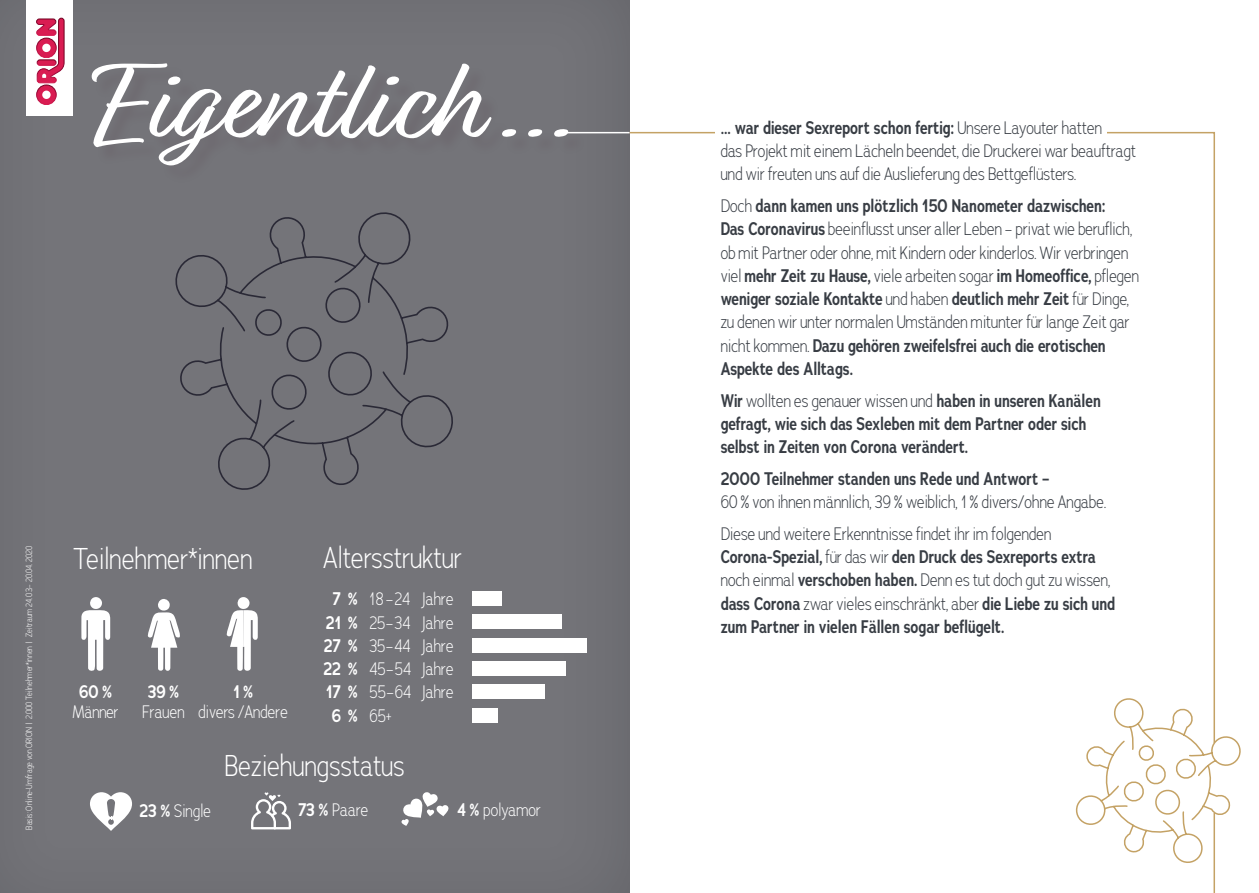
<style>
.page{position:relative;width:1259px;height:893px;background:#fff}
.page>*{position:absolute;margin:0;border:0;box-sizing:border-box;transform-origin:0 0}
.t1{font:120px "Relation";color:#fff}
.t2{font:300 30px "Adrianna Condensed";color:#fff}
.t3{font:300 18px/23.2px "Adrianna Condensed";color:#383d44}
.t4{font:600 18px/23.2px "Adrianna Condensed";color:#383d44}
.t5{font:300 18px "Adrianna Condensed";color:#fff}
.t6{font:600 18px "Adrianna Condensed";color:#fff}
.t7{font:300 9px "Adrianna Condensed";color:#fff}
.s1{font-weight:600}
.s2{font-weight:300}
</style>
<div class="page">
<div style="left:0;top:0;width:630px;height:893px;background:#747479"></div>
<div style="left:26px;top:0;width:46px;height:116px;background:#fff"></div>
<svg style="left:36px;top:18px;width:28px;height:87px"></svg>
<svg style="left:227px;top:597px;width:31px;height:74px"></svg>
<svg style="left:148px;top:599px;width:32px;height:72px"></svg>
<svg style="left:81px;top:597px;width:29px;height:74px"></svg>
<div style="left:472px;top:591px;width:30px;height:15px;background:#fff"></div>
<div style="left:472px;top:614px;width:89px;height:15px;background:#fff"></div>
<div style="left:472px;top:638px;width:115px;height:15px;background:#fff"></div>
<div style="left:472px;top:661px;width:94px;height:15px;background:#fff"></div>
<div style="left:472px;top:684px;width:72px;height:15px;background:#fff"></div>
<div style="left:472px;top:708px;width:25px;height:15px;background:#fff"></div>
<svg style="left:90px;top:792px;width:42px;height:39px"></svg>
<svg style="left:251px;top:792px;width:40px;height:37px"></svg>
<svg style="left:401px;top:792px;width:48px;height:34px"></svg>
<svg style="left:175px;top:212px;width:278px;height:278px"></svg>
<hr style="left:560px;top:132px;width:69px;height:1px;background:#fff">
<svg style="left:1075px;top:697px;width:166px;height:167px"></svg>
<p class="t1" style="left:100px;top:34px;width:474px">Eigentlich ...</p>
<p class="t7" style="left:24px;top:830px;width:285px;rotate:-90deg">Basis: Online-Umfrage von ORION | 2.000 Teilnehmer*innen | Zeitraum 24. 03.– 20.04. 2020</p>
<p class="t2" style="left:323px;top:539px;width:140px">Altersstruktur</p>
<p class="t5" style="left:333px;top:588px;width:123px"><span class="s1">7 %</span> 18 –24 Jahre</p>
<p class="t5" style="left:326px;top:611px;width:129px"><span class="s1">21 %</span> 25–34 Jahre</p>
<p class="t5" style="left:324px;top:634px;width:131px"><span class="s1">27 %</span> 35–44 Jahre</p>
<p class="t5" style="left:323px;top:658px;width:132px"><span class="s1">22 %</span> 45–54 Jahre</p>
<p class="t5" style="left:326px;top:681px;width:129px"><span class="s1">17 %</span> 55–64 Jahre</p>
<p class="t5" style="left:332px;top:704px;width:61px"><span class="s1">6 %</span> 65+</p>
<p class="t2" style="left:224px;top:747px;width:182px">Beziehungsstatus</p>
<p class="t2" style="left:73px;top:540px;width:181px">Teilnehmer*innen</p>
<p class="t6" style="left:79px;top:680px;width:35px">60 %</p>
<p class="t5" style="left:72px;top:700px;width:48px">Männer</p>
<p class="t6" style="left:148px;top:680px;width:33px">39 %</p>
<p class="t5" style="left:142px;top:700px;width:44px">Frauen</p>
<p class="t6" style="left:233px;top:680px;width:21px">1 %</p>
<p class="t5" style="left:198px;top:700px;width:91px">divers /Andere</p>
<p class="t5" style="left:139px;top:799px;width:73px"><span class="s1">23 %</span> Single</p>
<p class="t5" style="left:298px;top:799px;width:72px"><span class="s1">73 %</span> Paare</p>
<p class="t5" style="left:457px;top:798px;width:85px"><span class="s1">4 %</span> polyamor</p>
<p class="t3" style="left:720px;top:116px;width:417px"><span class="s1">… war dieser Sexreport schon fertig:</span> Unsere Layouter hatten<br>das Projekt mit einem Lächeln beendet, die Druckerei war beauftragt und wir freuten uns auf die Auslieferung des Bettgeflüsters.</p>
<p class="t3" style="left:720px;top:194px;width:420px">Doch <span class="s1">dann kamen uns plötzlich 150 Nanometer dazwischen:<br>Das Coronavirus</span> beeinflusst unser aller Leben – privat wie beruflich, ob mit Partner oder ohne, mit Kindern oder kinderlos. Wir verbringen viel <span class="s1">mehr Zeit zu Hause,</span> viele arbeiten sogar <span class="s1">im Homeoffice,</span> pflegen <span class="s1">weniger soziale Kontakte</span> und haben <span class="s1">deutlich mehr Zeit</span> für Dinge, zu denen wir unter normalen Umständen mitunter für lange Zeit gar nicht kommen. <span class="s1">Dazu gehören zweifelsfrei auch die erotischen Aspekte des Alltags.</span></p>
<p class="t4" style="left:720px;top:389px;width:381px">Wir <span class="s2">wollten es genauer wissen und</span> haben in unseren Kanälen gefragt, wie sich das Sexleben mit dem Partner oder sich selbst in Zeiten von Corona verändert.</p>
<p class="t3" style="left:720px;top:467px;width:387px"><span class="s1">2000 Teilnehmer standen uns Rede und Antwort –<br></span>60 % von ihnen männlich, 39 % weiblich, 1 % divers/ohne Angabe.</p>
<p class="t4" style="left:720px;top:522px;width:396px"><span class="s2">Diese und weitere Erkenntnisse findet ihr im folgenden </span>Corona-Spezial, <span class="s2">für das wir</span> den Druck des Sexreports extra <span class="s2">noch einmal</span> verschoben haben. <span class="s2">Denn es tut doch gut zu wissen, </span>dass Corona <span class="s2">zwar vieles einschränkt, aber</span> die Liebe zu sich und zum Partner in vielen Fällen sogar beflügelt.</p>
</div>
